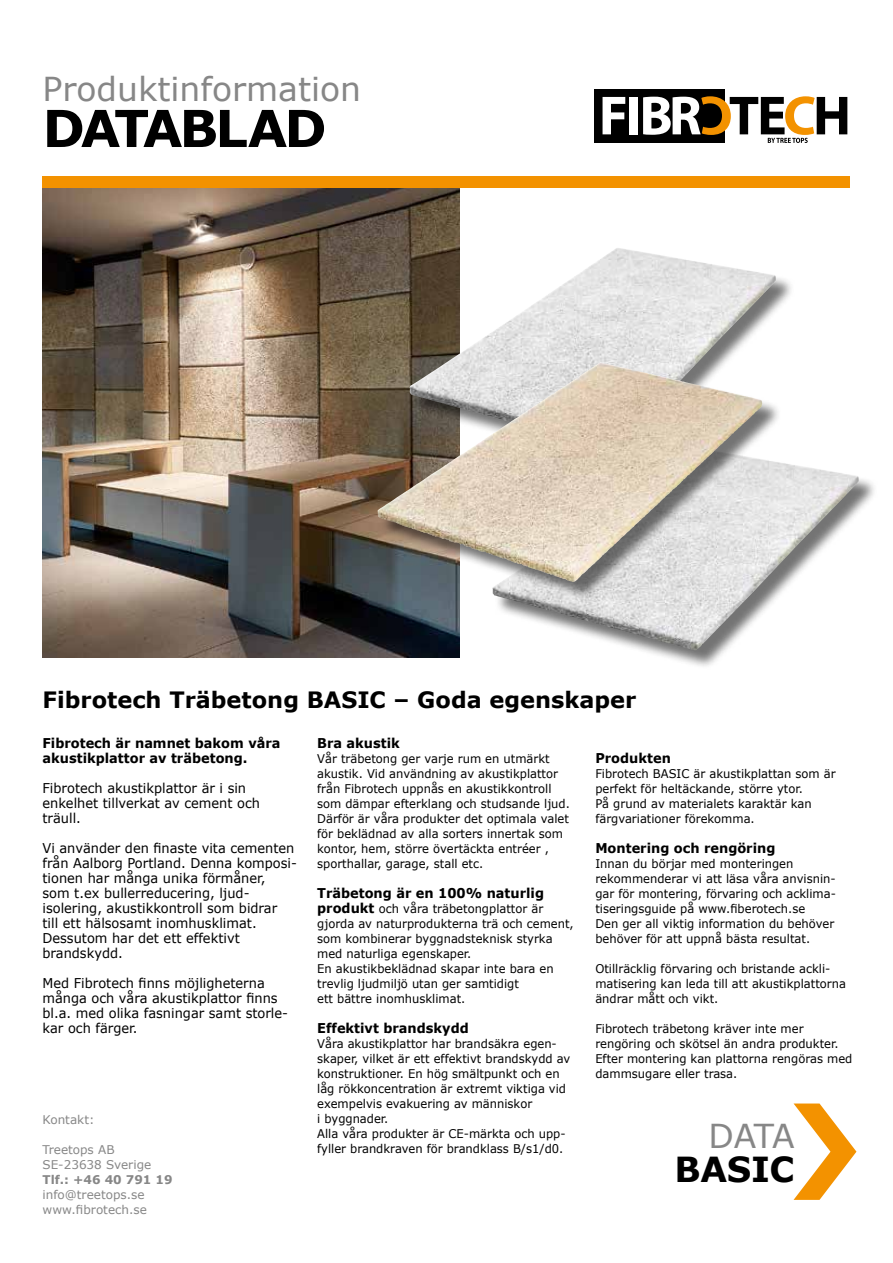
<style>
.page{position:relative;width:893px;height:1263px;background:#fff}
.page>*{position:absolute;margin:0;border:0;box-sizing:border-box;transform-origin:0 0}
.t1{font:700 51px "Verdana";letter-spacing:-.06em;color:#000}
.t2{font:700 34.5px "Verdana";letter-spacing:-.01em;color:#000}
.t3{font:33px "Verdana";color:#878787}
.t4{font:700 22.5px "Verdana";color:#000}
.t5{font:13.5px/15px "Verdana";color:#000;scale:.96 1}
.t6{font:700 13.5px/15px "Verdana";color:#000;scale:.96 1}
.t7{font:12px/15px "Verdana";color:#000;scale:.96 1}
.t8{font:12px/15px "Verdana";color:#878787}
.t9{font:700 12px "Verdana";color:#878787}
.s1{font-weight:700;font-size:13.5px}
</style>
<div class="page">
<img style="left:43px;top:188px;width:416px;height:469px">
<div style="left:494px;top:450px;width:384px;height:219px;background:#000;opacity:.55"></div>
<img style="left:494px;top:450px;width:365px;height:200px">
<div style="left:411px;top:249px;width:384px;height:220px;background:#000;opacity:.55"></div>
<img style="left:410px;top:248px;width:366px;height:116px">
<div style="left:594px;top:89px;width:131px;height:54px;background:#000"></div>
<svg style="left:602px;top:97px;width:23px;height:37px"></svg>
<div style="left:629px;top:97px;width:9px;height:37px;background:#fff"></div>
<svg style="left:643px;top:96px;width:204px;height:47px"></svg>
<div style="left:43px;top:176px;width:807px;height:12px;background:#f39200"></div>
<svg style="left:793px;top:1103px;width:63px;height:97px"></svg>
<div style="left:379px;top:364px;width:402px;height:237px;background:#000;opacity:.55"></div>
<img style="left:377px;top:363px;width:222px;height:151px">
<h3 class="t3" style="left:43px;top:66px;width:320px">Produktinformation</h3>
<h1 class="t1" style="left:43px;top:92px;width:286px">DATABLAD</h1>
<h3 class="t4" style="left:43px;top:684px;width:595px">Fibrotech Träbetong BASIC – Goda egenskaper</h3>
<p class="t6" style="left:43px;top:735px;width:249px">Fibrotech är namnet bakom våra akustikplattor av träbetong.</p>
<p class="t5" style="left:43px;top:780px;width:228px">Fibrotech akustikplattor är i sin enkelhet tillverkat av cement och träull.</p>
<p class="t5" style="left:43px;top:840px;width:267px">Vi använder den finaste vita cementen från Aalborg Portland. Denna komposi&shy;tionen har många unika förmåner,<br>som t.ex bullerreducering, ljud&shy;isolering, akustikkontroll som bidrar<br>till ett hälsosamt inomhusklimat.<br>Dessutom har det ett effektivt brandskydd.</p>
<p class="t5" style="left:43px;top:975px;width:257px">Med Fibrotech finns möjligheterna många och våra akustikplattor finns bl.a. med olika fasningar samt storle&shy;kar och färger.</p>
<p class="t8" style="left:43px;top:1112px;width:54px">Kontakt:</p>
<p class="t8" style="left:43px;top:1142px;width:110px">Treetops AB<br>SE-23638 Sverige</p>
<p class="t9" style="left:43px;top:1171px;width:132px">Tlf.: +46 40 791 19</p>
<p class="t8" style="left:43px;top:1187px;width:106px">info@treetops.se www.fibrotech.se</p>
<p class="t6" style="left:317px;top:735px;width:88px">Bra akustik</p>
<p class="t7" style="left:317px;top:751px;width:265px">Vår träbetong ger varje rum en utmärkt akustik. Vid användning av akustikplattor från Fibrotech uppnås en akustikkontroll som dämpar efterklang och studsande ljud.<br>Därför är våra produkter det optimala valet för beklädnad av alla sorters innertak som kontor, hem, större övertäckta entréer , sporthallar, garage, stall etc.</p>
<p class="t6" style="left:317px;top:885px;width:238px">Träbetong är en 100% naturlig</p>
<p class="t7" style="left:317px;top:901px;width:269px"><span class="s1">produkt</span> och våra träbetongplattor är gjorda av naturprodukterna trä och cement, som kombinerar byggnadsteknisk styrka med naturliga egenskaper.<br>En akustikbeklädnad skapar inte bara en trevlig ljudmiljö utan ger samtidigt<br>ett bättre inomhusklimat.</p>
<p class="t6" style="left:317px;top:1020px;width:159px">Effektivt brandskydd</p>
<p class="t7" style="left:317px;top:1036px;width:265px">Våra akustikplattor har brandsäkra egen&shy;skaper, vilket är ett effektivt brandskydd av konstruktioner. En hög smältpunkt och en låg rökkoncentration är extremt viktiga vid exempelvis evakuering av människor<br>i byggnader.<br>Alla våra produkter är CE-märkta och upp&shy;fyller brandkraven för brandklass B/s1/d0.</p>
<p class="t6" style="left:595px;top:750px;width:80px">Produkten</p>
<p class="t7" style="left:595px;top:766px;width:252px">Fibrotech BASIC är akustikplattan som är perfekt för heltäckande, större ytor.<br>På grund av materialets karaktär kan färgvariationer förekomma.</p>
<p class="t6" style="left:595px;top:840px;width:189px">Montering och rengöring</p>
<p class="t7" style="left:595px;top:856px;width:252px">Innan du börjar med monteringen rekommenderar vi att läsa våra anvisnin&shy;gar för montering, förvaring och acklima&shy;tiseringsguide på www.fiberotech.se<br>Den ger all viktig information du behöver behöver för att uppnå bästa resultat.</p>
<p class="t7" style="left:595px;top:961px;width:263px">Otillräcklig förvaring och bristande ackli&shy;matisering kan leda till att akustikplattorna ändrar mått och vikt.</p>
<p class="t7" style="left:595px;top:1021px;width:269px">Fibrotech träbetong kräver inte mer rengöring och skötsel än andra produkter.<br>Efter montering kan plattorna rengöras med dammsugare eller trasa.</p>
<h3 class="t3" style="left:709px;top:1113px;width:88px">DATA</h3>
<h2 class="t2" style="left:675px;top:1145px;width:121px">BASIC</h2>
</div>
